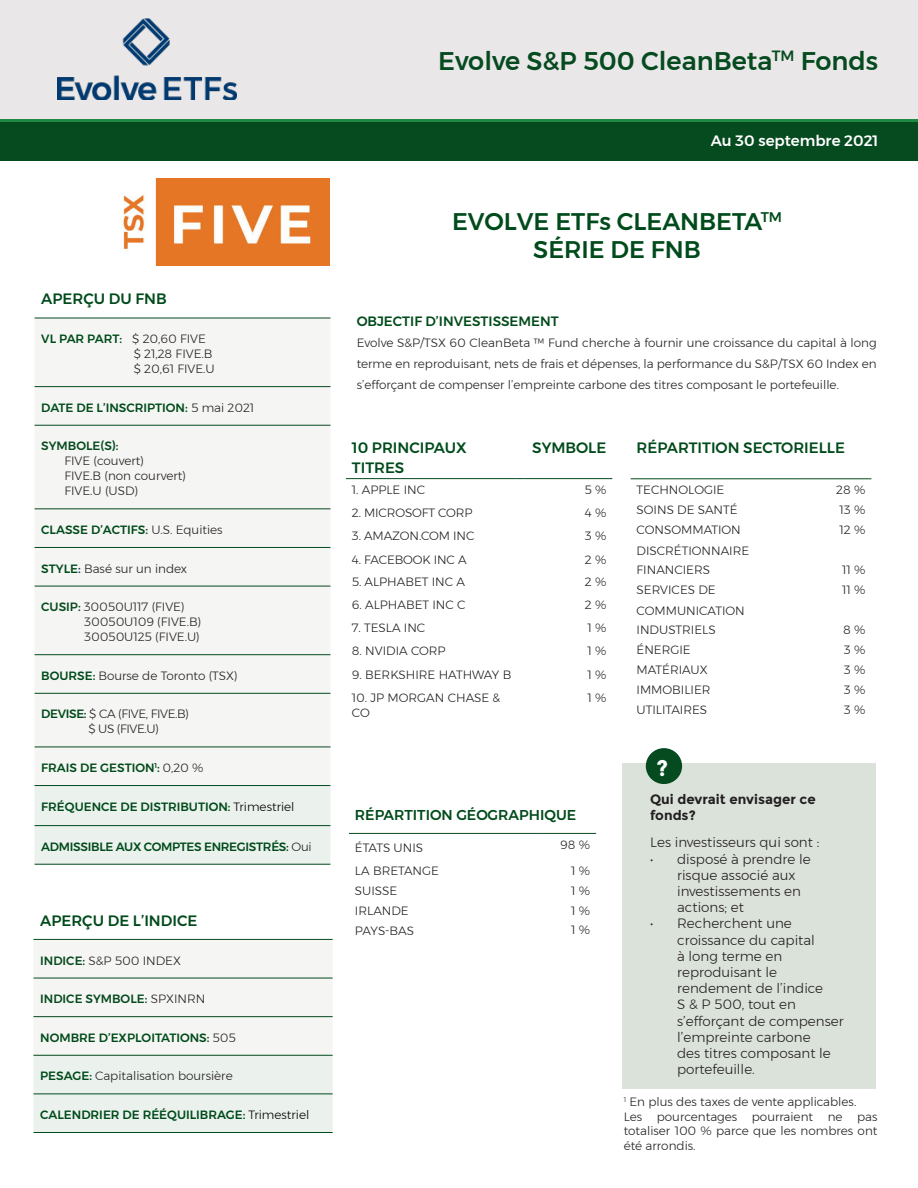
<style>
.page{position:relative;width:918px;height:1188px;background:#fff}
.page>*{position:absolute;margin:0;border:0;box-sizing:border-box;transform-origin:0 0}
.t1{font:500 25.5px "Montserrat";color:#064a1f}
.t2{font:500 24px/28.5px "Montserrat";color:#004b1b;text-align:center}
.t3{font:700 22.5px "Montserrat";color:#fff}
.t4{font:500 15px/19.5px "Montserrat";color:#004b1b}
.t5{font:500 15px "Montserrat";color:#fff}
.t6{font:500 14.25px "Montserrat";color:#004b1b}
.t7{font:300 13.5px/16.2px "Montserrat";color:#231f20}
.t8{font:700 13.5px/16.2px "Montserrat";color:#231f20}
.t9{font:500 13.5px "Montserrat";color:#004b1b}
.t10{font:300 12px/21px "Montserrat";color:#231f20}
.t11{font:500 12px "Montserrat";color:#004b1b}
.t12{font:500 12px "Montserrat";letter-spacing:-.025em;color:#004b1b}
.t13{font:500 12px "Montserrat";color:#064a1f}
.t14{font:300 12px "Montserrat";letter-spacing:-.03em;color:#231f20}
.s1{font-weight:500;color:#004b1b}
.s2{font-weight:300;color:#231f20}
.s3{color:#064a1f}
.s4{font-weight:500;color:#003b70}
.s5{font-weight:500;color:#064a1f}
.s6{font-weight:300;color:#000}
</style>
<div class="page">
<svg style="left:33px;top:940px;width:300px;height:192px"></svg>
<hr style="left:33px;top:939px;width:300px;height:1px;background:#064a1f">
<hr style="left:33px;top:978px;width:300px;height:1px;background:#064a1f">
<hr style="left:33px;top:1016px;width:300px;height:1px;background:#064a1f">
<hr style="left:33px;top:1055px;width:300px;height:1px;background:#004b1b">
<hr style="left:33px;top:1094px;width:300px;height:1px;background:#004b1b">
<hr style="left:33px;top:1132px;width:300px;height:1px;background:#004b1b">
<div style="left:0;top:0;width:918px;height:119px;background:#e9e7e8"></div>
<div style="left:0;top:120px;width:918px;height:41px;background:#064a1f"></div>
<hr style="left:0;top:119px;width:918px;height:3px;background:#208843">
<img style="left:123px;top:178px;width:207px;height:88px">
<img style="left:58px;top:19px;width:178px;height:81px">
<div style="left:35px;top:319px;width:295px;height:466px;background:#f5f5f3"></div>
<div style="left:35px;top:786px;width:295px;height:78px;background:#ebf1ed"></div>
<hr style="left:35px;top:318px;width:295px;height:1px;background:#064a1f">
<hr style="left:35px;top:386px;width:295px;height:1px;background:#064a1f">
<hr style="left:35px;top:425px;width:295px;height:1px;background:#064a1f">
<hr style="left:35px;top:508px;width:295px;height:1px;background:#064a1f">
<hr style="left:35px;top:547px;width:295px;height:1px;background:#064a1f">
<hr style="left:35px;top:586px;width:295px;height:1px;background:#064a1f">
<hr style="left:35px;top:654px;width:295px;height:1px;background:#064a1f">
<hr style="left:35px;top:693px;width:295px;height:1px;background:#064a1f">
<hr style="left:35px;top:747px;width:295px;height:1px;background:#064a1f">
<hr style="left:35px;top:785px;width:295px;height:1px;background:#004b1b">
<hr style="left:35px;top:825px;width:295px;height:1px;background:#004b1b">
<hr style="left:35px;top:864px;width:295px;height:1px;background:#004b1b">
<hr style="left:346px;top:478px;width:169px;height:1px;background:#064a1f">
<hr style="left:525px;top:478px;width:87px;height:1px;background:#064a1f">
<hr style="left:349px;top:833px;width:190px;height:1px;background:#064a1f">
<hr style="left:539px;top:833px;width:57px;height:1px;background:#064a1f">
<div style="left:622px;top:763px;width:254px;height:326px;background:#dbe2da"></div>
<div style="left:646px;top:748px;width:36px;height:36px;background:#064a1f;border-radius:50%"></div>
<hr style="left:631px;top:478px;width:166px;height:1px;background:#004b1b">
<hr style="left:797px;top:478px;width:74px;height:1px;background:#064a1f">
<p class="t4" style="left:41px;top:289px;width:127px">APERÇU DU FNB</p>
<p class="t10" style="left:134px;top:331px;width:80px;line-height:15px;text-indent:-92px"><span class="s1">VL PAR PART:</span> $ 20,60 FIVE $ 21,28 FIVE.B</p>
<p class="t10" style="left:134px;top:358px;width:83px">$ 20,61 FIVE.U</p>
<p class="t11" style="left:41px;top:398px;width:214px">DATE DE L’INSCRIPTION: <span class="s2">5 mai 2021</span></p>
<p class="t13" style="left:41px;top:437px;width:79px">SYMBOLE(S):</p>
<p class="t10" style="left:64px;top:453px;width:123px;line-height:15px">FIVE (couvert)<br>FIVE.B (non courvert)</p>
<p class="t10" style="left:64px;top:480px;width:75px">FIVE.U (USD)</p>
<p class="t11" style="left:41px;top:520px;width:183px">CLASSE D’ACTIFS<span class="s3">:</span> <span class="s2">U.S. Equities</span></p>
<p class="t10" style="left:41px;top:558px;width:147px"><span class="s1">STYLE</span><span class="s4">:</span> Basé sur un index</p>
<p class="t10" style="left:41px;top:596px;width:145px"><span class="s5">CUSIP:</span> 30050U117 (FIVE)</p>
<p class="t10" style="left:84px;top:611px;width:119px">30050U109 (FIVE.B)</p>
<p class="t10" style="left:84px;top:626px;width:117px">30050U125 (FIVE.U)</p>
<p class="t10" style="left:41px;top:665px;width:198px"><span class="s1">BOURSE:</span> Bourse de Toronto (TSX)</p>
<p class="t14" style="left:41px;top:705px;width:149px"><span class="s1">DEVISE</span><span class="s5">:</span> $ CA (FIVE, FIVE.B)</p>
<p class="t10" style="left:88px;top:718px;width:72px">$ US (FIVE.U)</p>
<p class="t11" style="left:41px;top:758px;width:164px">FRAIS DE GESTION<sup>1</sup>: <span class="s2">0,20 %</span></p>
<p class="t11" style="left:41px;top:797px;width:255px">FRÉQUENCE DE DISTRIBUTION: <span class="s6">Trimestriel</span></p>
<p class="t12" style="left:41px;top:837px;width:272px">ADMISSIBLE AUX COMPTES ENREGISTRÉS: <span class="s2">Oui</span></p>
<p class="t4" style="left:40px;top:911px;width:159px">APERÇU DE L’INDICE</p>
<p class="t10" style="left:40px;top:950px;width:142px"><span class="s5">INDICE:</span> S&amp;P 500 INDEX</p>
<p class="t13" style="left:40px;top:989px;width:167px">INDICE SYMBOLE: <span class="s2">SPXINRN</span></p>
<p class="t11" style="left:40px;top:1028px;width:197px">NOMBRE D’EXPLOITATIONS: <span class="s2">505</span></p>
<p class="t10" style="left:40px;top:1065px;width:194px"><span class="s1">PESAGE:</span> Capitalisation boursière</p>
<p class="t11" style="left:40px;top:1105px;width:271px">CALENDRIER DE RÉÉQUILIBRAGE: <span class="s6">Trimestriel</span></p>
<p class="t1" style="left:438px;top:41px;width:441px">Evolve S&amp;P 500 CleanBeta<sup>TM</sup> Fonds</p>
<p class="t5" style="left:711px;top:129px;width:169px">Au 30 septembre 2021</p>
<p class="t2" style="left:452px;top:207px;width:332px">EVOLVE ETFs CLEANBETA<sup>TM<br></sup>SÉRIE DE FNB</p>
<p class="t9" style="left:357px;top:310px;width:204px">OBJECTIF D’INVESTISSEMENT</p>
<p class="t10" style="left:357px;top:332px;width:522px;text-align:justify">Evolve S&amp;P/TSX 60 CleanBeta ™ Fund cherche à fournir une croissance du capital à long terme en reproduisant, nets de frais et dépenses, la performance du S&amp;P/TSX 60 Index en s’efforçant de compenser l’empreinte carbone des titres composant le portefeuille.</p>
<p class="t4" style="left:352px;top:438px;width:116px">10 PRINCIPAUX<br>TITRES</p>
<p class="t4" style="left:532px;top:438px;width:76px">SYMBOLE</p>
<p class="t10" style="left:352px;top:479px;width:75px">1. APPLE INC</p>
<p class="t10" style="left:584px;top:479px;width:23px">5 %</p>
<p class="t10" style="left:352px;top:502px;width:122px">2. MICROSOFT CORP</p>
<p class="t10" style="left:585px;top:502px;width:23px">4 %</p>
<p class="t10" style="left:352px;top:526px;width:124px">3. AMAZON.COM INC</p>
<p class="t10" style="left:585px;top:526px;width:23px">3 %</p>
<p class="t10" style="left:352px;top:549px;width:116px">4. FACEBOOK INC A</p>
<p class="t10" style="left:585px;top:549px;width:23px">2 %</p>
<p class="t10" style="left:352px;top:571px;width:115px">5. ALPHABET INC A</p>
<p class="t10" style="left:585px;top:571px;width:23px">2 %</p>
<p class="t10" style="left:352px;top:594px;width:115px">6. ALPHABET INC C</p>
<p class="t10" style="left:585px;top:594px;width:23px">2 %</p>
<p class="t10" style="left:352px;top:617px;width:75px">7. TESLA INC</p>
<p class="t10" style="left:587px;top:617px;width:20px">1 %</p>
<p class="t10" style="left:352px;top:640px;width:95px">8. NVIDIA CORP</p>
<p class="t10" style="left:587px;top:640px;width:20px">1 %</p>
<p class="t10" style="left:352px;top:664px;width:161px">9. BERKSHIRE HATHWAY B</p>
<p class="t10" style="left:587px;top:664px;width:20px">1 %</p>
<p class="t10" style="left:352px;top:690px;width:150px;line-height:15px">10. JP MORGAN CHASE &amp;<br>CO</p>
<p class="t10" style="left:587px;top:687px;width:20px">1 %</p>
<p class="t6" style="left:355px;top:804px;width:223px">RÉPARTITION GÉOGRAPHIQUE</p>
<p class="t10" style="left:355px;top:837px;width:70px">ÉTATS UNIS</p>
<p class="t10" style="left:560px;top:834px;width:31px">98 %</p>
<p class="t10" style="left:355px;top:861px;width:86px">LA BRETANGE</p>
<p class="t10" style="left:571px;top:860px;width:20px">1 %</p>
<p class="t10" style="left:355px;top:881px;width:44px">SUISSE</p>
<p class="t10" style="left:571px;top:880px;width:20px">1 %</p>
<p class="t10" style="left:355px;top:900px;width:55px">IRLANDE</p>
<p class="t10" style="left:571px;top:900px;width:20px">1 %</p>
<p class="t10" style="left:355px;top:920px;width:61px">PAYS-BAS</p>
<p class="t10" style="left:571px;top:919px;width:20px">1 %</p>
<p class="t4" style="left:637px;top:438px;width:210px">RÉPARTITION SECTORIELLE</p>
<p class="t10" style="left:637px;top:479px;width:89px">TECHNOLOGIE</p>
<p class="t10" style="left:836px;top:479px;width:31px">28 %</p>
<p class="t10" style="left:637px;top:499px;width:103px">SOINS DE SANTÉ</p>
<p class="t10" style="left:840px;top:499px;width:27px">13 %</p>
<p class="t10" style="left:637px;top:519px;width:114px">CONSOMMATION<br>DISCRÉTIONNAIRE</p>
<p class="t10" style="left:840px;top:519px;width:27px">12 %</p>
<p class="t10" style="left:637px;top:559px;width:75px">FINANCIERS</p>
<p class="t10" style="left:842px;top:559px;width:25px">11 %</p>
<p class="t10" style="left:637px;top:579px;width:110px">SERVICES DE<br>COMMUNICATION</p>
<p class="t10" style="left:842px;top:579px;width:25px">11 %</p>
<p class="t10" style="left:637px;top:620px;width:81px">INDUSTRIELS</p>
<p class="t10" style="left:843px;top:620px;width:24px">8 %</p>
<p class="t10" style="left:637px;top:639px;width:56px">ÉNERGIE</p>
<p class="t10" style="left:844px;top:639px;width:23px">3 %</p>
<p class="t10" style="left:637px;top:659px;width:72px">MATÉRIAUX</p>
<p class="t10" style="left:844px;top:659px;width:23px">3 %</p>
<p class="t10" style="left:637px;top:679px;width:75px">IMMOBILIER</p>
<p class="t10" style="left:844px;top:679px;width:23px">3 %</p>
<p class="t10" style="left:637px;top:699px;width:72px">UTILITAIRES</p>
<p class="t10" style="left:844px;top:699px;width:23px">3 %</p>
<p class="t3" style="left:657px;top:754px;width:13px">?</p>
<p class="t8" style="left:650px;top:791px;width:167px">Qui devrait envisager ce fonds?</p>
<p class="t7" style="left:650px;top:834px;width:171px">Les investisseurs qui sont :</p>
<p class="t7" style="left:677px;top:850px;width:135px;text-indent:-27px">• disposé à prendre le risque associé aux investissements en actions; et</p>
<p class="t7" style="left:677px;top:915px;width:168px;text-indent:-27px">• Recherchent une croissance du capital<br>à long terme en reproduisant le rendement de l’indice<br>S &amp; P 500, tout en s’efforçant de compenser l’empreinte carbone<br>des titres composant le portefeuille.</p>
<p class="t10" style="left:624px;top:1092px;width:234px"><sup>1</sup> En plus des taxes de vente applicables.</p>
<p class="t10" style="left:624px;top:1109px;width:255px;line-height:14.4px;text-align:justify">Les pourcentages pourraient ne pas totaliser 100 % parce que les nombres ont été arrondis.</p>
</div>
